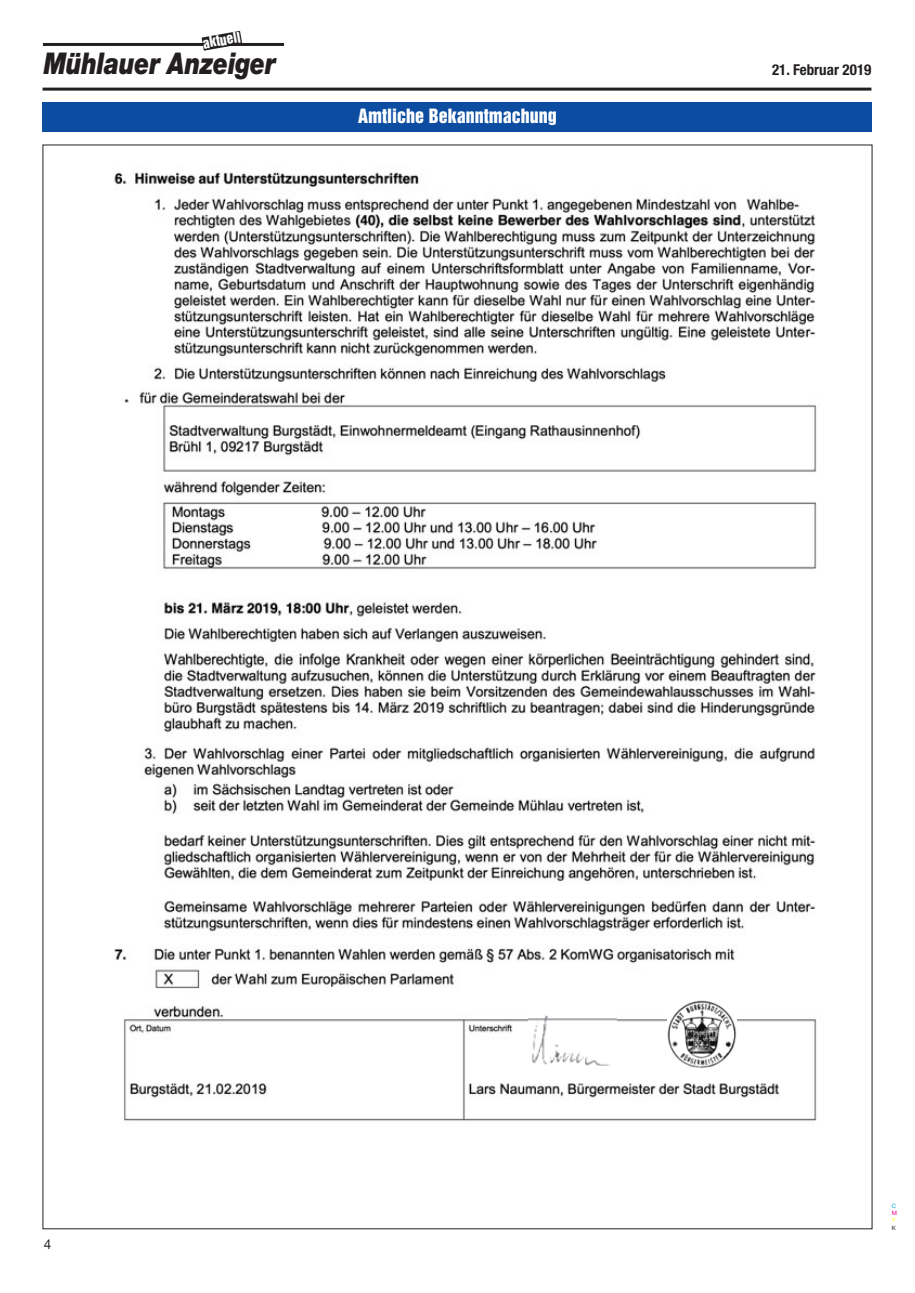
<style>
.page{position:relative;width:915px;height:1293px;background:#fff}
.page>*{position:absolute;margin:0;border:0;box-sizing:border-box;transform-origin:0 0}
.t1{font:italic 900 30px "Helvetica Neue";letter-spacing:-.01em;color:#231f20;scale:.8 1}
.t2{font:18px "Helvetica Inserat";color:#fff}
.t3{font:700 condensed 15px "Helvetica Neue";color:#231f20}
.t4{font:13.5px "Helvetica Inserat";color:#fff}
.t5{font:13.5px "Helvetica Neue";color:#231f20}
.t6{font:6px "Helvetica Neue";color:#00aeef}
.t7{font:6px "Helvetica Neue";color:#ed028c}
.t8{font:6px "Helvetica Neue";color:#fff101}
.t9{font:6px "Helvetica Neue";color:#231f20}
</style>
<div class="page">
<hr style="left:43px;top:88px;width:828px;height:3px;background:#231f20">
<hr style="left:43px;top:43px;width:241px;height:3px;background:#231f20">
<svg style="left:201px;top:31px;width:41px;height:20px"></svg>
<div style="left:43px;top:102px;width:829px;height:30px;background:#0d4da1"></div>
<img style="left:114px;top:172px;width:703px;height:949px">
<img style="left:667px;top:1000px;width:69px;height:69px">
<img style="left:528px;top:1014px;width:88px;height:55px">
<p class="t4" style="left:202px;top:38px;width:40px;rotate:-10deg">aktuell</p>
<h1 class="t1" style="left:44px;top:52px;width:291px">Mühlauer Anzeiger</h1>
<p class="t2" style="left:358px;top:109px;width:200px">Amtliche Bekanntmachung</p>
<p class="t3" style="left:771px;top:65px;width:101px">21. Februar 2019</p>
<p class="t5" style="left:44px;top:1239px;width:9px">4</p>
<p class="t6" style="left:891px;top:1203px;width:6px">C</p>
<p class="t7" style="left:891px;top:1211px;width:7px">M</p>
<p class="t8" style="left:891px;top:1218px;width:5px">Y</p>
<p class="t9" style="left:891px;top:1225px;width:6px">K</p>
</div>
